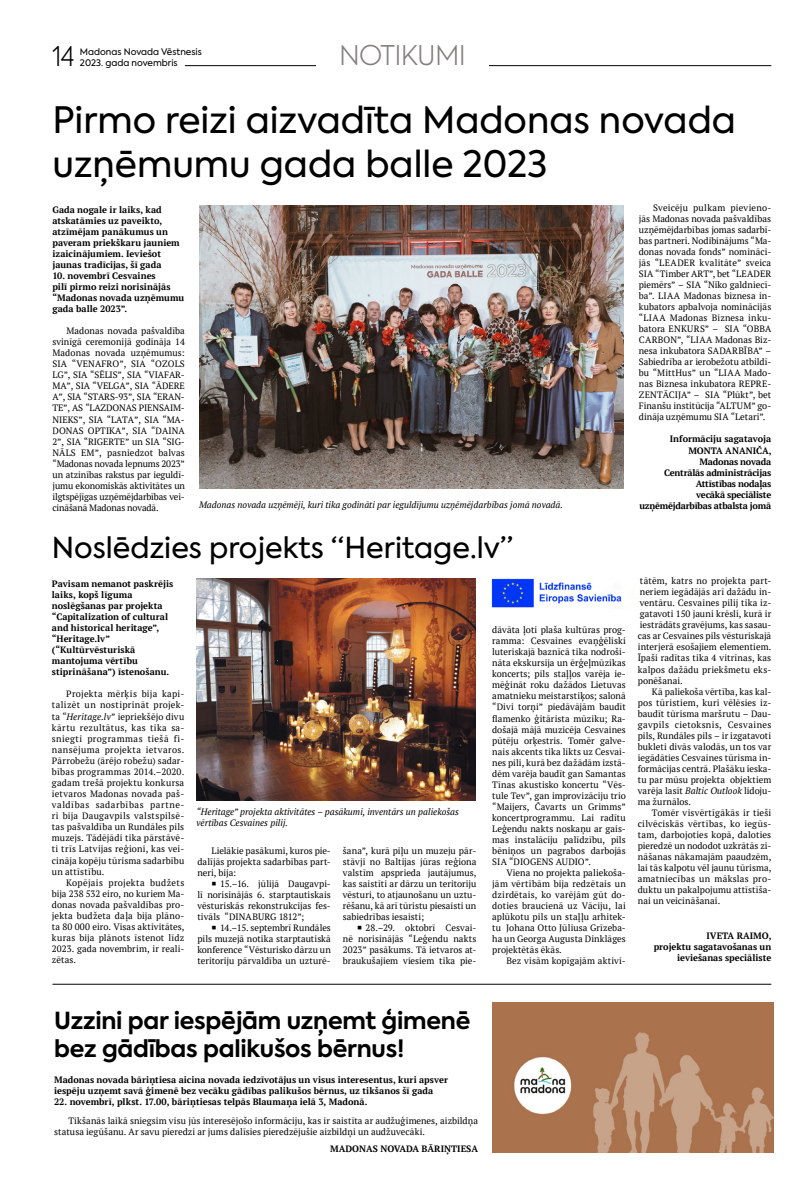
<style>
.page{position:relative;width:794px;height:1191px;background:#fff}
.page>*{position:absolute;margin:0;border:0;box-sizing:border-box;transform-origin:0 0}
.t1{font:36.3px/43.5px "Axiforma";color:#000}
.t2{font:28.8px "Axiforma";color:#000}
.t3{font:300 27px "Axiforma";letter-spacing:-.025em;color:#827e7b}
.t4{font:300 27px "Axiforma";color:#000;scale:.9 1}
.t5{font:700 23.4px/28.8px "Axiforma";letter-spacing:-.01em;color:#000}
.t6{font:9.2px/11px "PT Serif";letter-spacing:.005em;color:#000;text-align:justify}
.t7{font:700 9.2px/11px "PT Serif";color:#000}
.t8{font:italic 9.2px/11px "PT Serif";color:#000}
.t9{font:700 9.2px/11px "PT Serif";letter-spacing:-.025em;color:#000;text-align:right}
.t10{font:9px/11px "Axiforma";color:#000}
.s1{font-style:italic}
</style>
<div class="page">
<hr style="left:185px;top:65px;width:586px;height:1px;background:#000">
<div style="left:316px;top:30px;width:173px;height:50px;background:#fff"></div>
<img style="left:492px;top:1002px;width:281px;height:150px">
<hr style="left:52px;top:984px;width:719px;height:1px;background:#000">
<img style="left:197px;top:579px;width:278px;height:221px">
<img style="left:491px;top:578px;width:131px;height:30px">
<img style="left:199px;top:206px;width:424px;height:282px">
<h3 class="t4" style="left:52px;top:39px;width:26px">14</h3>
<p class="t10" style="left:80px;top:47px;width:123px">Madonas Novada Vēstnesis<br>2023. gada novembris</p>
<h3 class="t3" style="left:339px;top:38px;width:128px">NOTIKUMI</h3>
<h1 class="t1" style="left:52px;top:99px;width:685px">Pirmo reizi aizvadīta Madonas novada uzņēmumu gada balle 2023</h1>
<p class="t6" style="left:639px;top:202px;width:134px;text-indent:14px">Sveicēju pulkam pievieno&shy;jās Madonas novada pašvaldības uzņēmējdarbības jomas sadarbī&shy;bas partneri. Nodibinājums “Ma&shy;donas novada fonds” nomināci&shy;jās “LEADER kvalitāte” sveica SIA “Timber ART”, bet “LEADER piemērs” – SIA “Niko galdniecī&shy;ba”. LIAA Madonas biznesa in&shy;kubators apbalvoja nominācijās “LIAA Madonas Biznesa inku&shy;batora ENKURS” – SIA “OBBA CARBON”, “LIAA Madonas Biz&shy;nesa inkubatora SADARBĪBA” – Sabiedrība ar ierobežotu atbildī&shy;bu “MittHus” un “LIAA Mado&shy;nas Biznesa inkubatora REPRE-ZENTĀCIJA” – SIA “Plūkt”, bet Finanšu institūcija “ALTUM” go&shy;dināja uzņēmumu SIA “Letari”.</p>
<p class="t9" style="left:639px;top:433px;width:134px">Informāciju sagatavoja<br>MONTA ANANIČA,<br>Madonas novada<br>Centrālās administrācijas<br>Attīstības nodaļas<br>vecākā speciāliste uzņēmējdarbības atbalsta jomā</p>
<p class="t7" style="left:52px;top:204px;width:129px">Gada nogale ir laiks, kad atskatāmies uz paveikto, atzīmējam panākumus un paveram priekškaru jauniem izaicinājumiem. Ieviešot jaunas tradīcijas, šī gada</p>
<p class="t7" style="left:52px;top:270px;width:133px">10. novembrī Cesvaines<br>pilī pirmo reizi norisinājās “Madonas novada uzņēmumu gada balle 2023”.</p>
<p class="t6" style="left:52px;top:325px;width:134px;text-indent:14px">Madonas novada pašvaldība svinīgā ceremonijā godināja 14<br>Madonas novada uzņēmumus:<br>SIA “VENAFRO”, SIA “OZOLS LG”, SIA “SĒLIS”, SIA “VIAFAR-MA”, SIA “VELGA”, SIA “ĀDERE A”, SIA “STARS-93”, SIA “ERAN-TE”, AS “LAZDONAS PIENSAIM-NIEKS”, SIA “LATA”, SIA “MA-DONAS OPTIKA”, SIA “DAINA 2”, SIA “RIGERTE” un SIA “SIG-NĀLS EM”, pasniedzot balvas “Madonas novada lepnums 2023” un atzinības rakstus par ieguldī&shy;jumu ekonomiskās aktivitātes un ilgtspējīgas uzņēmējdarbības vei&shy;cināšanā Madonas novadā.</p>
<p class="t8" style="left:199px;top:499px;width:365px">Madonas novada uzņēmēji, kuri tika godināti par ieguldījumu uzņēmējdarbības jomā novadā.</p>
<h2 class="t2" style="left:52px;top:529px;width:463px">Noslēdzies projekts “Heritage.lv”</h2>
<p class="t7" style="left:52px;top:578px;width:123px">Pavisam nemanot paskrējis laiks, kopš līguma noslēgšanas par projekta “Capitalization of cultural and historical heritage”, “Heritage.lv” (“Kultūrvēsturiskā mantojuma vērtību stiprināšana”) īstenošanu.</p>
<p class="t6" style="left:52px;top:688px;width:134px;text-indent:14px">Projekta mērķis bija kapi&shy;talizēt un nostiprināt projek&shy;ta “<span class="s1">Heritage.lv</span>” iepriekšējo divu kārtu rezultātus, kas tika sa&shy;sniegti programmas tiešā fi&shy;nansējuma projekta ietvaros.<br>Pārrobežu (ārējo robežu) sadar&shy;bības programmas 2014.–2020. gadam trešā projektu konkursa ietvaros Madonas novada paš&shy;valdības sadarbības partne&shy;ri bija Daugavpils valstspilsē&shy;tas pašvaldība un Rundāles pils muzejs. Tādējādi tika pārstāvē&shy;ti trīs Latvijas reģioni, kas vei&shy;cināja kopēju tūrisma sadarbību un attīstību.</p>
<p class="t6" style="left:52px;top:877px;width:134px;text-indent:14px">Kopējais projekta budžets bija 238 532 eiro, no kuriem Ma&shy;donas novada pašvaldības pro&shy;jekta budžeta daļa bija plāno&shy;ta 80 000 eiro. Visas aktivitātes, kuras bija plānots īstenot līdz 2023. gada novembrim, ir reali&shy;zētas.</p>
<p class="t8" style="left:197px;top:806px;width:264px">“Heritage” projekta aktivitātes – pasākumi, inventārs un paliekošas vērtības Cesvaines pilij.</p>
<p class="t6" style="left:197px;top:844px;width:135px;text-indent:14px">Lielākie pasākumi, kuros pie&shy;dalījās projekta sadarbības part&shy;neri, bija:</p>
<p class="t6" style="left:197px;top:877px;width:135px;text-indent:23px">15.–16. jūlijā Daugavpi&shy;lī norisinājās 6. starptautiskais vēsturiskās rekonstrukcijas fes&shy;tivāls “DINABURG 1812”;</p>
<p class="t6" style="left:197px;top:922px;width:135px;text-indent:23px">14.–15. septembrī Rundāles pils muzejā notika starptautiskā konference “Vēsturisko dārzu un teritoriju pārvaldība un uzturē-</p>
<p class="t6" style="left:343px;top:844px;width:135px">šana”, kurā piļu un muzeju pār&shy;stāvji no Baltijas jūras reģiona valstīm apsprieda jautājumus, kas saistīti ar dārzu un teritoriju vēsturi, to atjaunošanu un uztu&shy;rēšanu, kā arī tūristu piesaisti un sabiedrības iesaisti;</p>
<p class="t6" style="left:343px;top:922px;width:135px;text-indent:23px">28.–29. oktobrī Cesvai&shy;nē norisinājās “Leģendu nakts 2023” pasākums. Tā ietvaros at&shy;braukušajiem viesiem tika pie-</p>
<p class="t6" style="left:492px;top:624px;width:135px">dāvāta ļoti plaša kultūras prog&shy;ramma: Cesvaines evaņģēliski luteriskajā baznīcā tika nodroši&shy;nāta ekskursija un ērģeļmūzikas koncerts; pils staļļos varēja ie&shy;mēģināt roku dažādos Lietuvas amatnieku meistarstiķos; salonā “Divi torņi” piedāvājām baudīt flamenko ģitārista mūziku; Ra&shy;došajā mājā muzicēja Cesvaines pūtēju orķestris. Tomēr galve&shy;nais akcents tika likts uz Cesvai&shy;nes pili, kurā bez dažādām izstā&shy;dēm varēja baudīt gan Samantas Tīnas akustisko koncertu “Vēs&shy;tule Tev”, gan improvizāciju trio “Maijers, Čavarts un Grimms” koncertprogrammu. Lai radītu Leģendu nakts noskaņu ar gais&shy;mas instalāciju palīdzību, pils bēniņos un pagrabos darbojās SIA “DIOGENS AUDIO”.</p>
<p class="t6" style="left:492px;top:867px;width:135px;text-indent:14px">Viena no projekta paliekoša&shy;jām vērtībām bija redzētais un dzirdētais, ko varējām gūt do&shy;doties braucienā uz Vāciju, lai aplūkotu pils un staļļu arhitek&shy;tu Johana Otto Jūliusa Grīzeba&shy;ha un Georga Augusta Dinklāges projektētās ēkās.</p>
<p class="t6" style="left:506px;top:955px;width:121px">Bez visām kopīgajām aktivi-</p>
<p class="t6" style="left:638px;top:575px;width:135px">tātēm, katrs no projekta part&shy;neriem iegādājās arī dažādu in&shy;ventāru. Cesvaines pilij tika iz&shy;gatavoti 150 jauni krēsli, kurā ir iestrādāts gravējums, kas sasau&shy;cas ar Cesvaines pils vēsturiskajā interjerā esošajiem elementiem.<br>Īpaši radītas tika 4 vitrīnas, kas kalpos dažādu priekšmetu eks&shy;ponēšanai.</p>
<p class="t6" style="left:638px;top:685px;width:135px;text-indent:14px">Kā paliekoša vērtība, kas kal&shy;pos tūristiem, kuri vēlēsies iz&shy;baudīt tūrisma maršrutu – Dau&shy;gavpils cietoksnis, Cesvaines pils, Rundāles pils – ir izgatavoti bukleti divās valodās, un tos var iegādāties Cesvaines tūrisma in&shy;formācijas centrā. Plašāku ieska&shy;tu par mūsu projekta objektiem varēja lasīt <span class="s1">Baltic Outlook</span> lidoju&shy;ma žurnālos.</p>
<p class="t6" style="left:638px;top:807px;width:135px;text-indent:14px">Tomēr visvērtīgākās ir tieši cilvēciskās vērtības, ko iegūs&shy;tam, darbojoties kopā, daloties pieredzē un nododot uzkrātās zi&shy;nāšanas nākamajām paaudzēm, lai tās kalpotu vēl jaunu tūrisma, amatniecības un mākslas pro&shy;duktu un pakalpojumu attīstīša&shy;nai un veicināšanai.</p>
<p class="t7" style="left:653px;top:930px;width:119px;text-align:right">IVETA RAIMO,<br>projektu sagatavošanas un ieviešanas speciāliste</p>
<h3 class="t5" style="left:54px;top:1006px;width:418px">Uzzini par iespējām uzņemt ģimenē bez gādības palikušos bērnus!</h3>
<p class="t7" style="left:54px;top:1073px;width:395px">Madonas novada bāriņtiesa aicina novada iedzīvotājus un visus interesentus, kuri apsver iespēju uzņemt savā ģimenē bez vecāku gādības palikušos bērnus, uz tikšanos šī gada</p>
<p class="t7" style="left:54px;top:1095px;width:315px">22. novembrī, plkst. 17.00, bāriņtiesas telpās Blaumaņa ielā 3, Madonā.</p>
<p class="t6" style="left:54px;top:1115px;width:425px;text-indent:14px">Tikšanās laikā sniegsim visu jūs interesējošo informāciju, kas ir saistīta ar audžuģimenes, aizbildņa statusa iegūšanu. Ar savu pieredzi ar jums dalīsies pieredzējušie aizbildņi un audžuvecāki.</p>
<p class="t7" style="left:330px;top:1143px;width:149px">MADONAS NOVADA BĀRIŅTIESA</p>
</div>
